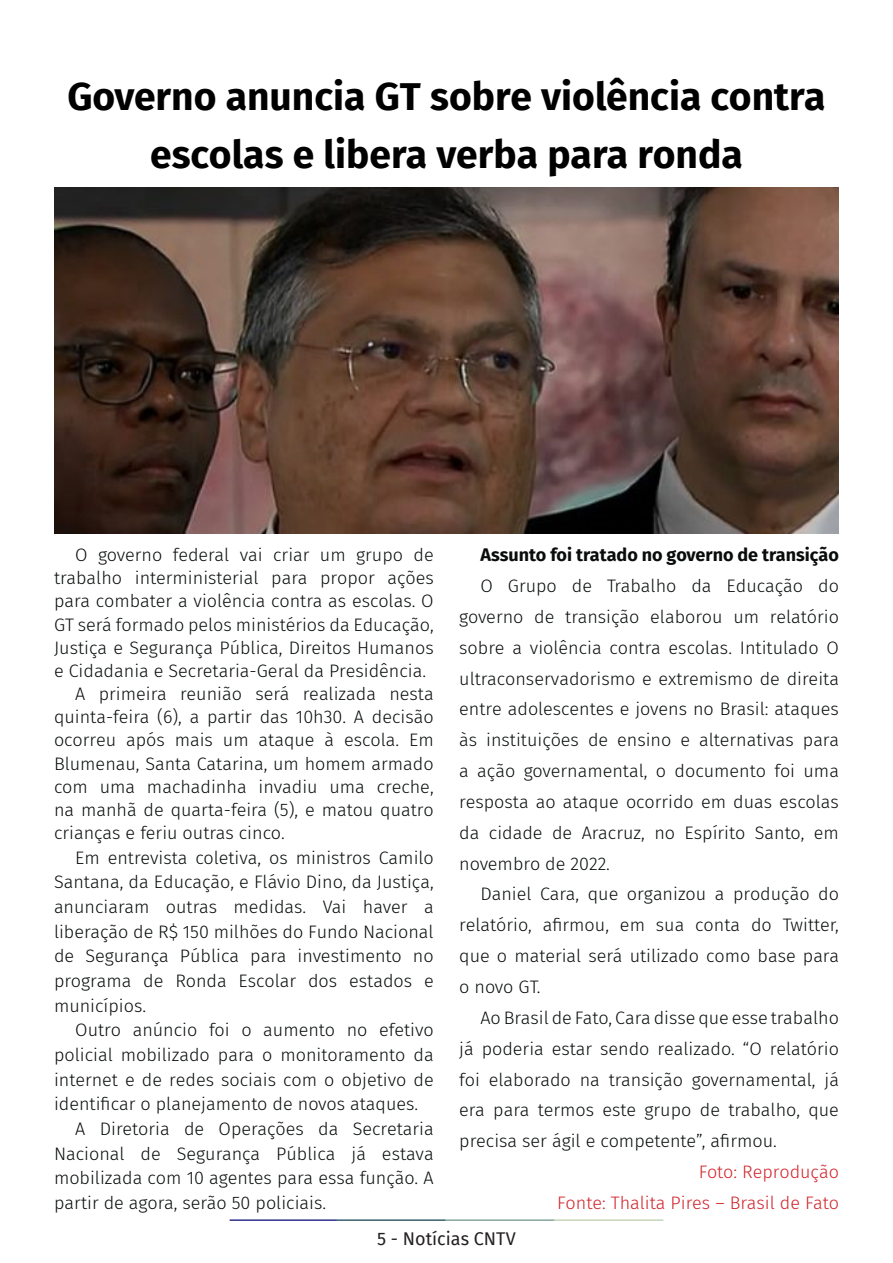
<style>
.page{position:relative;width:893px;height:1263px;background:#fff}
.page>*{position:absolute;margin:0;border:0;box-sizing:border-box;transform-origin:0 0}
.t1{font:700 39px/58.5px "Fira Sans";color:#000001;text-align:center}
.t2{font:300 18px/30.9px "Fira Sans";color:#080d0b;text-align:justify}
.t3{font:300 18px "Fira Sans";color:#d1232a}
.t4{font:700 18px "Fira Sans";color:#080d0b}
.t5{font:18px "Fira Sans";color:#231f20}
</style>
<div class="page">
<hr style="left:230px;top:1219px;width:107px;height:2px;background:#2f3088">
<hr style="left:337px;top:1219px;width:109px;height:2px;background:#3a5f6d">
<hr style="left:446px;top:1219px;width:109px;height:2px;background:#87a59a">
<hr style="left:555px;top:1219px;width:108px;height:2px;background:#c6d5b7">
<img style="left:55px;top:187px;width:784px;height:347px">
<p class="t1" style="left:67px;top:64px;width:759px">Governo anuncia GT sobre violência contra escolas e libera verba para ronda</p>
<p class="t2" style="left:54px;top:543px;width:381px;line-height:23.1px;text-indent:21px">O governo federal vai criar um grupo de trabalho interministerial para propor ações para combater a violência contra as escolas. O GT será formado pelos ministérios da Educação, Justiça e Segurança Pública, Direitos Humanos e Cidadania e Secretaria-Geral da Presidência.</p>
<p class="t2" style="left:54px;top:682px;width:381px;line-height:23.1px;text-indent:21px">A primeira reunião será realizada nesta quinta-feira (6), a partir das 10h30. A decisão ocorreu após mais um ataque à escola. Em Blumenau, Santa Catarina, um homem armado com uma machadinha invadiu uma creche, na manhã de quarta-feira (5), e matou quatro crianças e feriu outras cinco.</p>
<p class="t2" style="left:54px;top:845px;width:381px;line-height:24.6px;text-indent:21px">Em entrevista coletiva, os ministros Camilo Santana, da Educação, e Flávio Dino, da Justiça, anunciaram outras medidas. Vai haver a liberação de R$ 150 milhões do Fundo Nacional de Segurança Pública para investimento no programa de Ronda Escolar dos estados e municípios.</p>
<p class="t2" style="left:54px;top:1018px;width:381px;line-height:24.6px;text-indent:21px">Outro anúncio foi o aumento no efetivo policial mobilizado para o monitoramento da internet e de redes sociais com o objetivo de identificar o planejamento de novos ataques.</p>
<p class="t2" style="left:54px;top:1116px;width:381px;line-height:24.6px;text-indent:21px">A Diretoria de Operações da Secretaria Nacional de Segurança Pública já estava mobilizada com 10 agentes para essa função. A partir de agora, serão 50 policiais.</p>
<p class="t4" style="left:480px;top:540px;width:360px">Assunto foi tratado no governo de transição</p>
<p class="t2" style="left:459px;top:570px;width:381px;text-indent:21px">O Grupo de Trabalho da Educação do governo de transição elaborou um relatório sobre a violência contra escolas. Intitulado O ultraconservadorismo e extremismo de direita entre adolescentes e jovens no Brasil: ataques às instituições de ensino e alternativas para a ação governamental, o documento foi uma resposta ao ataque ocorrido em duas escolas da cidade de Aracruz, no Espírito Santo, em novembro de 2022.</p>
<p class="t2" style="left:459px;top:879px;width:381px;text-indent:21px">Daniel Cara, que organizou a produção do relatório, afirmou, em sua conta do Twitter, que o material será utilizado como base para o novo GT.</p>
<p class="t2" style="left:459px;top:1002px;width:381px;text-indent:21px">Ao Brasil de Fato, Cara disse que esse trabalho já poderia estar sendo realizado. “O relatório foi elaborado na transição governamental, já era para termos este grupo de trabalho, que precisa ser ágil e competente”, afirmou.</p>
<p class="t3" style="left:699px;top:1159px;width:142px">Foto: Reprodução</p>
<p class="t3" style="left:557px;top:1190px;width:283px">Fonte: Thalita Pires – Brasil de Fato</p>
<p class="t5" style="left:377px;top:1225px;width:140px">5 - Notícias CNTV</p>
</div>
